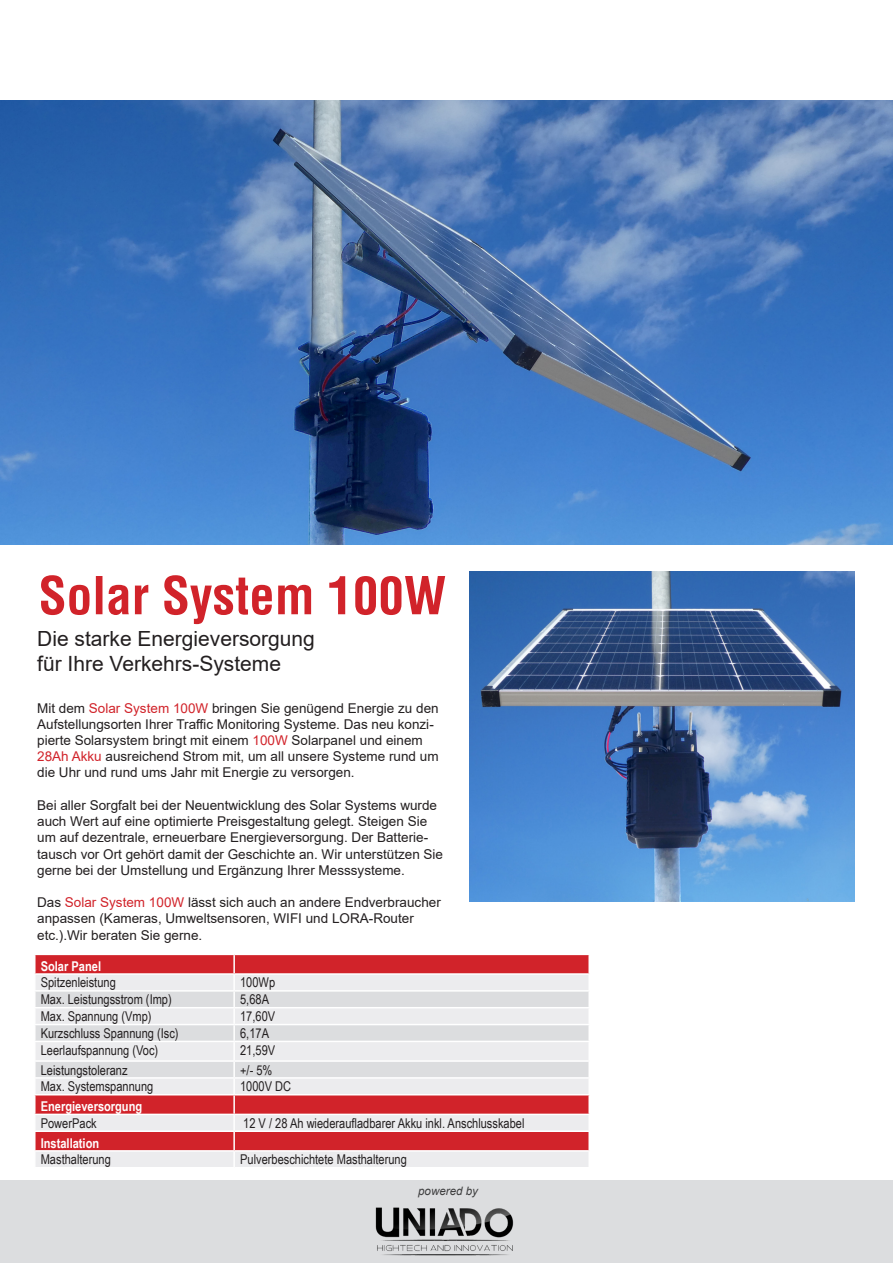
<style>
.page{position:relative;width:893px;height:1263px;background:#fff}
.page>*{position:absolute;margin:0;border:0;box-sizing:border-box;transform-origin:0 0}
.t1{font:700 condensed 51px "Helvetica";color:#d1232a}
.t2{font:21px/25.2px "Arial";color:#231f20}
.t3{font:13.5px/16.2px "Arial";color:#231f20}
.t4{font:13.5px "Arial Narrow";color:#231f20}
.t5{font:700 13.5px "Arial Narrow";color:#fff}
.t6{font:italic 11.55px "Arial";color:#3e3e3f}
.s1{color:#d1232a}
</style>
<div class="page">
<div style="left:0;top:1180px;width:893px;height:83px;background:#dcdddf"></div>
<img style="left:375px;top:1207px;width:139px;height:49px">
<img style="left:0;top:100px;width:893px;height:444px">
<img style="left:469px;top:571px;width:386px;height:330px">
<div style="left:36px;top:955px;width:552px;height:18px;background:#d1232a"></div>
<svg style="left:36px;top:975px;width:552px;height:192px;background:#e2a2a5"></svg>
<svg style="left:36px;top:991px;width:552px;height:86px;background:#e3e4e5"></svg>
<hr style="left:34px;top:990px;width:200px;height:1px;background:#fff">
<hr style="left:234px;top:990px;width:356px;height:1px;background:#fff">
<hr style="left:34px;top:1007px;width:200px;height:1px;background:#fff">
<hr style="left:234px;top:1007px;width:356px;height:1px;background:#fff">
<hr style="left:34px;top:1024px;width:200px;height:1px;background:#fff">
<hr style="left:234px;top:1024px;width:356px;height:1px;background:#fff">
<hr style="left:34px;top:1041px;width:200px;height:1px;background:#fff">
<hr style="left:234px;top:1041px;width:356px;height:1px;background:#fff">
<hr style="left:34px;top:1060px;width:200px;height:2px;background:#fff">
<hr style="left:234px;top:1060px;width:356px;height:2px;background:#fff">
<hr style="left:34px;top:1077px;width:200px;height:2px;background:#fff">
<hr style="left:234px;top:1077px;width:356px;height:2px;background:#fff">
<hr style="left:34px;top:1094px;width:200px;height:1px;background:#fff">
<hr style="left:234px;top:1094px;width:356px;height:1px;background:#fff">
<hr style="left:34px;top:1130px;width:200px;height:2px;background:#fff">
<hr style="left:234px;top:1130px;width:356px;height:2px;background:#fff">
<hr style="left:34px;top:1150px;width:200px;height:1px;background:#fff">
<hr style="left:234px;top:1150px;width:356px;height:1px;background:#fff">
<hr style="left:34px;top:1114px;width:200px;height:1px;background:#fff">
<hr style="left:234px;top:1114px;width:356px;height:1px;background:#fff">
<svg style="left:34px;top:955px;width:2px;height:196px"></svg>
<svg style="left:233px;top:955px;width:2px;height:212px"></svg>
<svg style="left:588px;top:955px;width:2px;height:196px"></svg>
<h1 class="t1" style="left:38px;top:562px;width:410px">Solar System 100W</h1>
<h2 class="t2" style="left:37px;top:626px;width:279px">Die starke Energieversorgung für Ihre Verkehrs-Systeme</h2>
<p class="t3" style="left:37px;top:700px;width:403px">Mit dem <span class="s1">Solar System 100W</span> bringen Sie genügend Energie zu den Aufstellungsorten Ihrer Traffic Monitoring Systeme. Das neu konzi&shy;pierte Solarsystem bringt mit einem <span class="s1">100W</span> Solarpanel und einem <span class="s1">28Ah Akku</span> ausreichend Strom mit, um all unsere Systeme rund um die Uhr und rund ums Jahr mit Energie zu versorgen.</p>
<p class="t3" style="left:37px;top:797px;width:407px">Bei aller Sorgfalt bei der Neuentwicklung des Solar Systems wurde auch Wert auf eine optimierte Preisgestaltung gelegt. Steigen Sie um auf dezentrale, erneuerbare Energieversorgung. Der Batterie&shy;tausch vor Ort gehört damit der Geschichte an. Wir unterstützen Sie gerne bei der Umstellung und Ergänzung Ihrer Messsysteme.</p>
<p class="t3" style="left:37px;top:894px;width:405px">Das <span class="s1">Solar System 100W</span> lässt sich auch an andere Endverbraucher anpassen (Kameras, Umweltsensoren, WIFI und LORA-Router etc.).Wir beraten Sie gerne.</p>
<p class="t5" style="left:41px;top:956px;width:62px">Solar Panel</p>
<p class="t4" style="left:41px;top:973px;width:77px">Spitzenleistung</p>
<p class="t4" style="left:240px;top:973px;width:37px">100Wp</p>
<p class="t4" style="left:41px;top:990px;width:133px">Max. Leistungsstrom (Imp)</p>
<p class="t4" style="left:240px;top:990px;width:30px">5,68A</p>
<p class="t4" style="left:41px;top:1006px;width:112px">Max. Spannung (Vmp)</p>
<p class="t4" style="left:240px;top:1006px;width:37px">17,60V</p>
<p class="t4" style="left:41px;top:1023px;width:139px">Kurzschluss Spannung (Isc)</p>
<p class="t4" style="left:240px;top:1023px;width:30px">6,17A</p>
<p class="t4" style="left:41px;top:1040px;width:119px">Leerlaufspannung (Voc)</p>
<p class="t4" style="left:240px;top:1040px;width:37px">21,59V</p>
<p class="t4" style="left:41px;top:1060px;width:88px">Leistungstoleranz</p>
<p class="t4" style="left:240px;top:1060px;width:34px">+/- 5%</p>
<p class="t4" style="left:41px;top:1077px;width:114px">Max. Systemspannung</p>
<p class="t4" style="left:240px;top:1077px;width:53px">1000V DC</p>
<p class="t5" style="left:41px;top:1096px;width:103px">Energieversorgung</p>
<p class="t4" style="left:41px;top:1113px;width:57px">PowerPack</p>
<p class="t4" style="left:243px;top:1113px;width:283px">12 V / 28 Ah wiederaufladbarer Akku inkl. Anschlusskabel</p>
<p class="t5" style="left:41px;top:1132px;width:60px">Installation</p>
<p class="t4" style="left:41px;top:1150px;width:72px">Masthalterung</p>
<p class="t4" style="left:240px;top:1150px;width:168px">Pulverbeschichtete Masthalterung</p>
<p class="t6" style="left:418px;top:1183px;width:61px">powered by</p>
</div>
